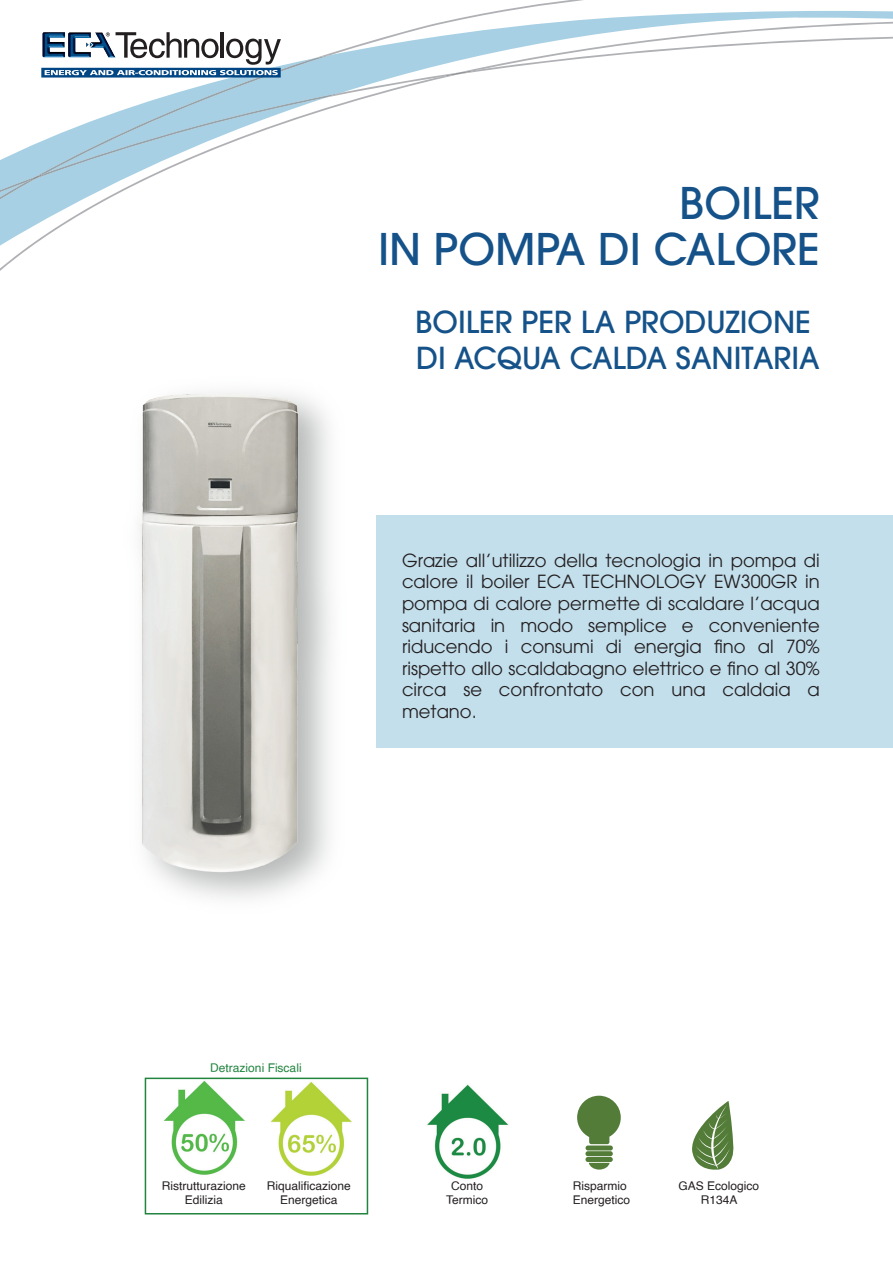
<style>
.page{position:relative;width:893px;height:1263px;background:#fff}
.page>*{position:absolute;margin:0;border:0;box-sizing:border-box;transform-origin:0 0}
.t1{font:500 43.35px/46.2px "ITC Avant Garde Pro";color:#155289;text-align:right}
.t2{font:500 30.15px/36.2px "ITC Avant Garde Pro";color:#155289}
.t3{font:18px/21.6px "ITC Avant Garde Pro";color:#231f20;text-align:justify}
.t4{font:12px/14.4px "Helvetica";color:#231f20;text-align:center}
.t5{font:12px "Helvetica";color:#21843f}
</style>
<div class="page">
<div style="left:376px;top:515px;width:517px;height:233px;background:#c3dfec"></div>
<svg style="left:0;top:0;width:893px;height:271px"></svg>
<img style="left:427px;top:1084px;width:82px;height:95px">
<img style="left:270px;top:1081px;width:82px;height:95px">
<img style="left:163px;top:1080px;width:82px;height:95px">
<div style="left:145px;top:1077px;width:223px;height:137px;border:2px solid #21843f"></div>
<svg style="left:692px;top:1101px;width:42px;height:69px"></svg>
<svg style="left:577px;top:1096px;width:44px;height:48px"></svg>
<svg style="left:589px;top:1163px;width:21px;height:6px"></svg>
<div style="left:585px;top:1157px;width:28px;height:5px;background:#527c38;border-radius:2px"></div>
<div style="left:585px;top:1151px;width:28px;height:5px;background:#527c38;border-radius:2px"></div>
<div style="left:586px;top:1145px;width:27px;height:5px;background:#527c38;border-radius:2px"></div>
<img style="left:132px;top:386px;width:177px;height:490px">
<h1 class="t1" style="left:378px;top:180px;width:443px">BOILER<br>IN POMPA DI CALORE</h1>
<h2 class="t2" style="left:415px;top:304px;width:406px">BOILER PER LA PRODUZIONE<br>DI ACQUA CALDA SANITARIA</h2>
<p class="t3" style="left:402px;top:549px;width:419px">Grazie all’utilizzo della tecnologia in pompa di calore il boiler ECA TECHNOLOGY EW300GR in pompa di calore permette di scaldare l’acqua sanitaria in modo semplice e conveniente riducendo i consumi di energia fino al 70% rispetto allo scaldabagno elettrico e fino al 30% circa se confrontato con una caldaia a metano.</p>
<p class="t5" style="left:210px;top:1058px;width:93px">Detrazioni Fiscali</p>
<p class="t4" style="left:162px;top:1179px;width:86px">Ristrutturazione<br>Edilizia</p>
<p class="t4" style="left:267px;top:1179px;width:86px">Riqualificazione<br>Energetica</p>
<p class="t4" style="left:446px;top:1179px;width:43px">Conto<br>Termico</p>
<p class="t4" style="left:573px;top:1179px;width:59px;text-align:left">Risparmio<br>Energetico</p>
<p class="t4" style="left:678px;top:1179px;width:82px">GAS Ecologico<br>R134A</p>
</div>
